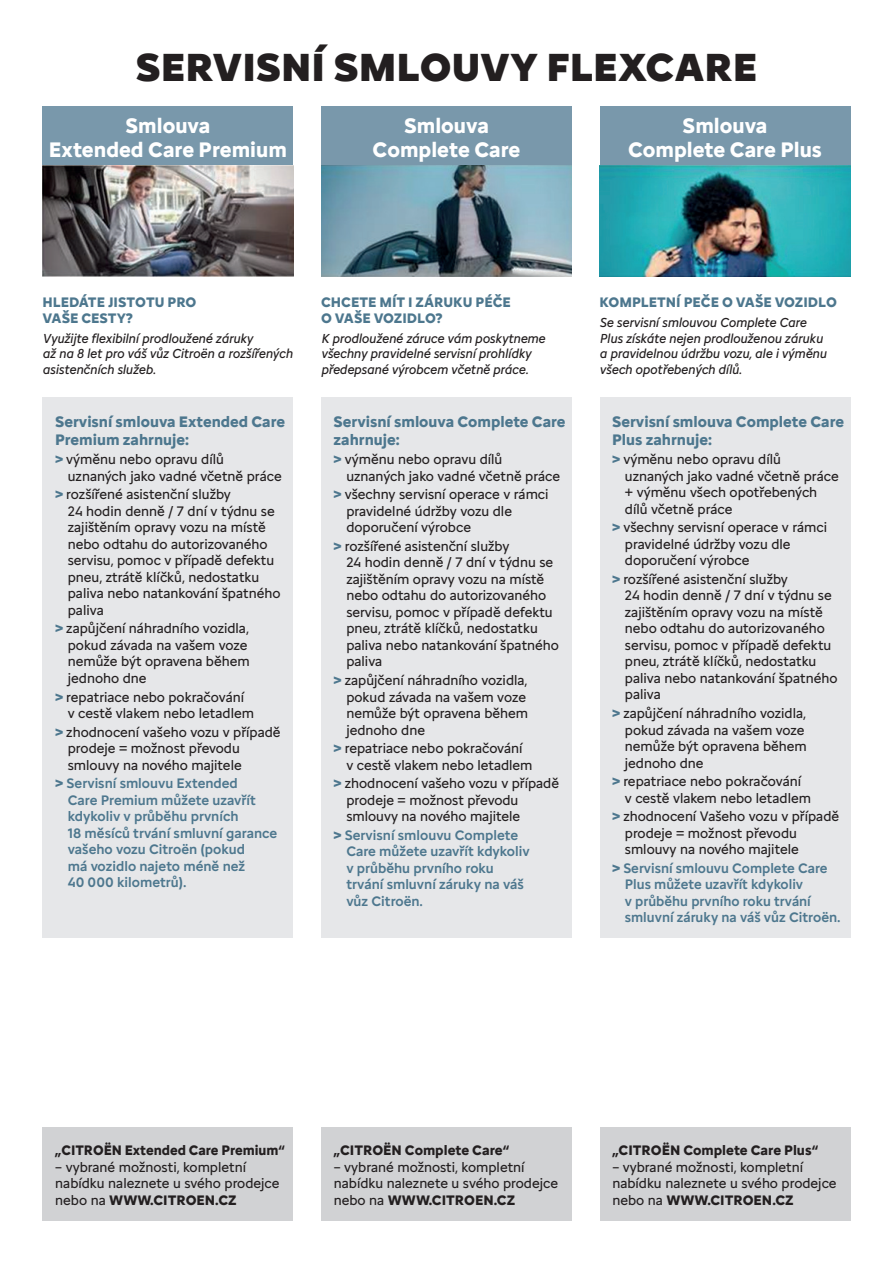
<style>
.page{position:relative;width:893px;height:1263px;background:#fff}
.page>*{position:absolute;margin:0;border:0;box-sizing:border-box;transform-origin:0 0}
.t1{font:900 40.5px "Citroen Type Latin";color:#231f20}
.t2{font:700 21.75px/24px "Citroen Type Latin";color:#fff;text-align:center;scale:.96 1}
.t3{font:700 15.75px/18px "Citroen Type Latin";color:#4d778e}
.t4{font:14.25px/16.5px "Citroen Type Latin";color:#231f20}
.t5{font:500 14.25px/16.5px "Citroen Type Latin";color:#4d778e}
.t6{font:500 14.25px/16.5px "Citroen Type Latin";color:#4d778e;scale:.96 1}
.t7{font:700 14.25px/15.8px "Citroen Type Latin";color:#4d778e}
.t8{font:700 14.25px "Citroen Type Latin";color:#231f20}
.t9{font:700 14.25px "Citroen Type Latin";color:#231f20;scale:.95 1}
.t10{font:italic 13.5px/15.8px "Citroen Type Latin";color:#231f20}
.s1{font-weight:700;color:#4d778e}
.s2{font-weight:700}
</style>
<div class="page">
<div style="left:43px;top:398px;width:250px;height:540px;background:#e6e7e9"></div>
<div style="left:43px;top:1127px;width:250px;height:93px;background:#d1d2d4"></div>
<div style="left:321px;top:1127px;width:251px;height:93px;background:#d1d2d4"></div>
<div style="left:600px;top:1127px;width:250px;height:93px;background:#d1d2d4"></div>
<div style="left:321px;top:398px;width:251px;height:540px;background:#e6e7e9"></div>
<div style="left:600px;top:398px;width:250px;height:540px;background:#e6e7e9"></div>
<div style="left:43px;top:106px;width:250px;height:60px;background:#7998ab"></div>
<div style="left:600px;top:106px;width:250px;height:60px;background:#7998ab"></div>
<div style="left:321px;top:106px;width:251px;height:60px;background:#7998ab"></div>
<img style="left:43px;top:166px;width:250px;height:110px">
<img style="left:321px;top:166px;width:251px;height:110px">
<img style="left:600px;top:166px;width:250px;height:110px">
<h1 class="t1" style="left:136px;top:37px;width:623px">SERVISNÍ SMLOUVY FLEXCARE</h1>
<h2 class="t2" style="left:49px;top:112px;width:249px">Smlouva<br>Extended Care Premium</h2>
<h2 class="t2" style="left:628px;top:112px;width:203px">Smlouva<br>Complete Care Plus</h2>
<h2 class="t2" style="left:373px;top:112px;width:155px">Smlouva<br>Complete Care</h2>
<p class="t7" style="left:43px;top:293px;width:154px">Hledáte jistotu pro<br>Vaše cesty?</p>
<p class="t10" style="left:43px;top:329px;width:252px">Využijte flexibilní prodloužené záruky<br>až na 8 let pro váš vůz Citroën a rozšířených asistenčních služeb.</p>
<p class="t3" style="left:55px;top:412px;width:232px">Servisní smlouva Extended Care<br>Premium zahrnuje:</p>
<p class="t4" style="left:68px;top:450px;width:215px;text-indent:-13px"><span class="s1">&gt;</span> výměnu nebo opravu dílů uznaných jako vadné včetně práce</p>
<p class="t4" style="left:68px;top:485px;width:214px;text-indent:-13px"><span class="s1">&gt;</span> rozšířené asistenční služby<br>24 hodin denně / 7 dní v týdnu se zajištěním opravy vozu na místě nebo odtahu do autorizovaného servisu, pomoc v případě defektu pneu, ztrátě klíčků, nedostatku paliva nebo natankování špatného paliva</p>
<p class="t4" style="left:68px;top:619px;width:183px;text-indent:-13px"><span class="s1">&gt;</span> zapůjčení náhradního vozidla, pokud závada na vašem voze nemůže být opravena během jednoho dne</p>
<p class="t4" style="left:68px;top:687px;width:188px;text-indent:-13px"><span class="s1">&gt;</span> repatriace nebo pokračování v cestě vlakem nebo letadlem</p>
<p class="t4" style="left:68px;top:722px;width:214px;text-indent:-13px"><span class="s1">&gt;</span> zhodnocení vašeho vozu v případě prodeje = možnost převodu smlouvy na nového majitele</p>
<p class="t5" style="left:68px;top:774px;width:211px;text-indent:-13px"><span class="s2">&gt;</span> Servisní smlouvu Extended<br>Care Premium můžete uzavřít kdykoliv v průběhu prvních<br>18 měsíců trvání smluvní garance vašeho vozu Citroën (pokud<br>má vozidlo najeto méně než<br>40 000 kilometrů).</p>
<p class="t7" style="left:321px;top:293px;width:190px;text-indent:58px">mít i záruku péče o vaše vozidlo?</p>
<p class="t10" style="left:321px;top:329px;width:226px">K prodloužené záruce vám poskytneme všechny pravidelné servisní prohlídky předepsané výrobcem včetně práce.</p>
<p class="t7" style="left:321px;top:293px;width:30px">Chcete</p>
<p class="t3" style="left:334px;top:412px;width:233px">Servisní smlouva Complete Care zahrnuje:</p>
<p class="t4" style="left:346px;top:450px;width:215px;text-indent:-13px"><span class="s1">&gt;</span> výměnu nebo opravu dílů uznaných jako vadné včetně práce</p>
<p class="t4" style="left:346px;top:485px;width:204px;text-indent:-13px"><span class="s1">&gt;</span> všechny servisní operace v rámci pravidelné údržby vozu dle doporučení výrobce</p>
<p class="t4" style="left:346px;top:536px;width:214px;text-indent:-13px"><span class="s1">&gt;</span> rozšířené asistenční služby<br>24 hodin denně / 7 dní v týdnu se zajištěním opravy vozu na místě nebo odtahu do autorizovaného servisu, pomoc v případě defektu pneu, ztrátě klíčků, nedostatku paliva nebo natankování špatného paliva</p>
<p class="t4" style="left:346px;top:671px;width:183px;text-indent:-13px"><span class="s1">&gt;</span> zapůjčení náhradního vozidla, pokud závada na vašem voze nemůže být opravena během jednoho dne</p>
<p class="t4" style="left:346px;top:739px;width:188px;text-indent:-13px"><span class="s1">&gt;</span> repatriace nebo pokračování v cestě vlakem nebo letadlem</p>
<p class="t4" style="left:346px;top:774px;width:214px;text-indent:-13px"><span class="s1">&gt;</span> zhodnocení vašeho vozu v případě prodeje = možnost převodu smlouvy na nového majitele</p>
<p class="t5" style="left:346px;top:825px;width:185px;text-indent:-13px"><span class="s2">&gt;</span> Servisní smlouvu Complete<br>Care můžete uzavřít kdykoliv v průběhu prvního roku trvání smluvní záruky na váš vůz Citroën.</p>
<p class="t7" style="left:600px;top:293px;width:59px">kompletn</p>
<p class="t7" style="left:676px;top:293px;width:160px">í peče o vaše vozi dlo</p>
<p class="t10" style="left:600px;top:313px;width:228px">Se servisní smlouvou Complete Care Plus získáte nejen prodlouženou záruku a pravidelnou údržbu vozu, ale i výměnu všech opotřebených dílů.</p>
<p class="t3" style="left:612px;top:412px;width:233px">Servisní smlouva Complete Care<br>Plus zahrnuje:</p>
<p class="t4" style="left:625px;top:450px;width:215px;text-indent:-13px"><span class="s1">&gt;</span> výměnu nebo opravu dílů uznaných jako vadné včetně práce + výměnu všech opotřebených dílů včetně práce</p>
<p class="t4" style="left:625px;top:518px;width:204px;text-indent:-13px"><span class="s1">&gt;</span> všechny servisní operace v rámci pravidelné údržby vozu dle doporučení výrobce</p>
<p class="t4" style="left:625px;top:569px;width:214px;text-indent:-13px"><span class="s1">&gt;</span> rozšířené asistenční služby<br>24 hodin denně / 7 dní v týdnu se zajištěním opravy vozu na místě nebo odtahu do autorizovaného servisu, pomoc v případě defektu pneu, ztrátě klíčků, nedostatku paliva nebo natankování špatného paliva</p>
<p class="t4" style="left:625px;top:704px;width:183px;text-indent:-13px"><span class="s1">&gt;</span> zapůjčení náhradního vozidla, pokud závada na vašem voze nemůže být opravena během jednoho dne</p>
<p class="t4" style="left:625px;top:772px;width:188px;text-indent:-13px"><span class="s1">&gt;</span> repatriace nebo pokračování v cestě vlakem nebo letadlem</p>
<p class="t4" style="left:625px;top:807px;width:216px;text-indent:-13px"><span class="s1">&gt;</span> zhodnocení Vašeho vozu v případě prodeje = možnost převodu smlouvy na nového majitele</p>
<p class="t6" style="left:625px;top:858px;width:226px;text-indent:-13px"><span class="s2">&gt;</span> Servisní smlouvu Complete Care<br>Plus můžete uzavřít kdykoliv<br>v průběhu prvního roku trvání smluvní záruky na váš vůz Citroën.</p>
<p class="t9" style="left:55px;top:1140px;width:243px">„CITROËN Extended Care Premium“</p>
<p class="t4" style="left:55px;top:1157px;width:226px">– vybrané možnosti, kompletní nabídku naleznete u svého prodejce nebo na <span class="s2">WWW.CITROEN.CZ</span></p>
<p class="t8" style="left:334px;top:1140px;width:177px">„CITROËN Complete Care“</p>
<p class="t4" style="left:334px;top:1157px;width:226px">– vybrané možnosti, kompletní nabídku naleznete u svého prodejce nebo na <span class="s2">WWW.CITROEN.CZ</span></p>
<p class="t8" style="left:612px;top:1140px;width:207px">„CITROËN Complete Care Plus“</p>
<p class="t4" style="left:612px;top:1157px;width:226px">– vybrané možnosti, kompletní nabídku naleznete u svého prodejce nebo na <span class="s2">WWW.CITROEN.CZ</span></p>
</div>
